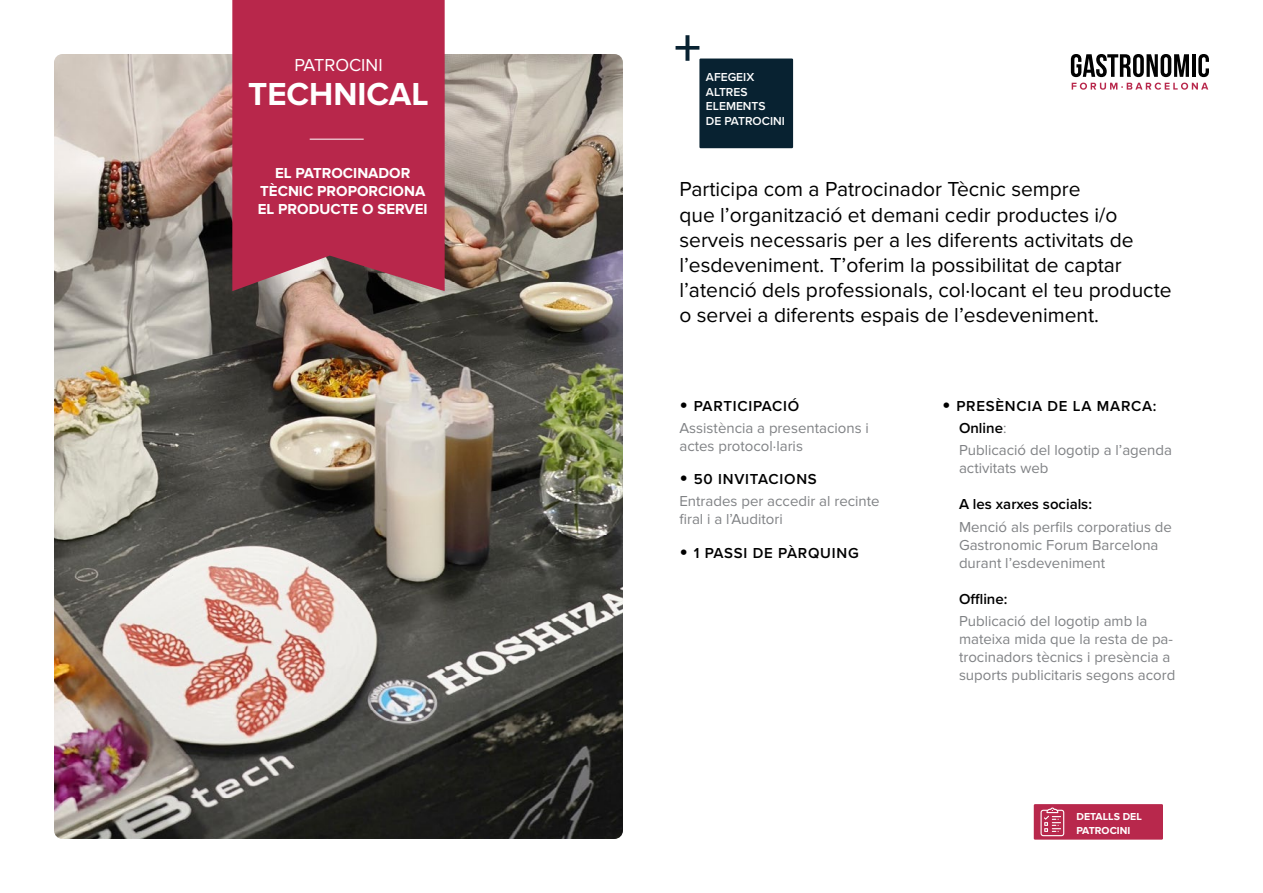
<style>
.page{position:relative;width:1263px;height:893px;background:#fff}
.page>*{position:absolute;margin:0;border:0;box-sizing:border-box;transform-origin:0 0}
.t1{font:700 33px "Proxima Nova";color:#fff}
.t2{font:21px/25.2px "Proxima Nova";color:#000}
.t3{font:18px "Proxima Nova";color:#fff}
.t4{font:15px/18px "Proxima Nova";color:#808285}
.t5{font:600 15px "Proxima Nova";letter-spacing:.05em;color:#000}
.t6{font:700 15px/18px "Proxima Nova";color:#fff}
.t7{font:600 15px "Proxima Nova";color:#000}
.t8{font:600 12px/14.4px "Proxima Nova";color:#fff}
.t9{font:700 10.5px/13.5px "Proxima Nova";color:#fff}
.s1{font-size:24px}
.s2{font-weight:400;color:#808285}
</style>
<div class="page">
<img style="left:54px;top:54px;width:569px;height:785px">
<svg style="left:232px;top:0;width:213px;height:291px;background:#b42c4d"></svg>
<hr style="left:310px;top:139px;width:54px;height:1px;background:#fff">
<svg style="left:1071px;top:54px;width:21px;height:23px"></svg>
<svg style="left:1072px;top:83px;width:20px;height:7px"></svg>
<div style="left:699px;top:59px;width:94px;height:89px;background:#082231"></div>
<svg style="left:675px;top:35px;width:24px;height:26px"></svg>
<svg style="left:1092px;top:54px;width:117px;height:36px"></svg>
<svg style="left:1033px;top:804px;width:130px;height:36px;background:#bc3557"></svg>
<p class="t3" style="left:294px;top:55px;width:90px">PATROCINI</p>
<p class="t1" style="left:248px;top:75px;width:182px">TECHNICAL</p>
<p class="t6" style="left:275px;top:164px;width:137px">EL PATROCINADOR</p>
<p class="t6" style="left:258px;top:182px;width:171px">TÈCNIC PROPORCIONA<br>EL PRODUCTE O SERVEI</p>
<p class="t8" style="left:706px;top:70px;width:80px">AFEGEIX<br>ALTRES<br>ELEMENTS<br>DE PATROCINI</p>
<p class="t2" style="left:679px;top:177px;width:494px">Participa com a Patrocinador Tècnic sempre<br>que l’organització et demani cedir productes i/o serveis necessaris per a les diferents activitats de l’esdeveniment. T’oferim la possibilitat de captar l’atenció dels professionals, col·locant el teu producte o servei a diferents espais de l’esdeveniment.</p>
<p class="t5" style="left:679px;top:395px;width:121px"><span class="s1">•</span> PARTICIPACIÓ</p>
<p class="t4" style="left:679px;top:419px;width:191px">Assistència a presentacions i actes protocol·laris</p>
<p class="t5" style="left:679px;top:468px;width:139px"><span class="s1">•</span> 50 INVITACIONS</p>
<p class="t4" style="left:679px;top:493px;width:202px">Entrades per accedir al recinte firal i a l’Auditori</p>
<p class="t5" style="left:679px;top:541px;width:181px"><span class="s1">•</span> 1 PASSI DE PÀRQUING</p>
<p class="t5" style="left:942px;top:395px;width:216px"><span class="s1">•</span> PRESÈNCIA DE LA MARCA:</p>
<p class="t5" style="left:959px;top:417px;width:49px">Online<span class="s2">:</span></p>
<p class="t4" style="left:959px;top:442px;width:215px">Publicació del logotip a l’agenda activitats web</p>
<p class="t7" style="left:959px;top:493px;width:135px">A les xarxes socials:</p>
<p class="t4" style="left:959px;top:518px;width:214px">Menció als perfils corporatius de<br>Gastronomic Forum Barcelona durant l’esdeveniment</p>
<p class="t5" style="left:959px;top:587px;width:50px">Offline:</p>
<p class="t4" style="left:959px;top:612px;width:218px">Publicació del logotip amb la mateixa mida que la resta de pa&shy;trocinadors tècnics i presència a suports publicitaris segons acord</p>
<p class="t9" style="left:1076px;top:810px;width:67px">DETALLS DEL<br>PATROCINI</p>
</div>
